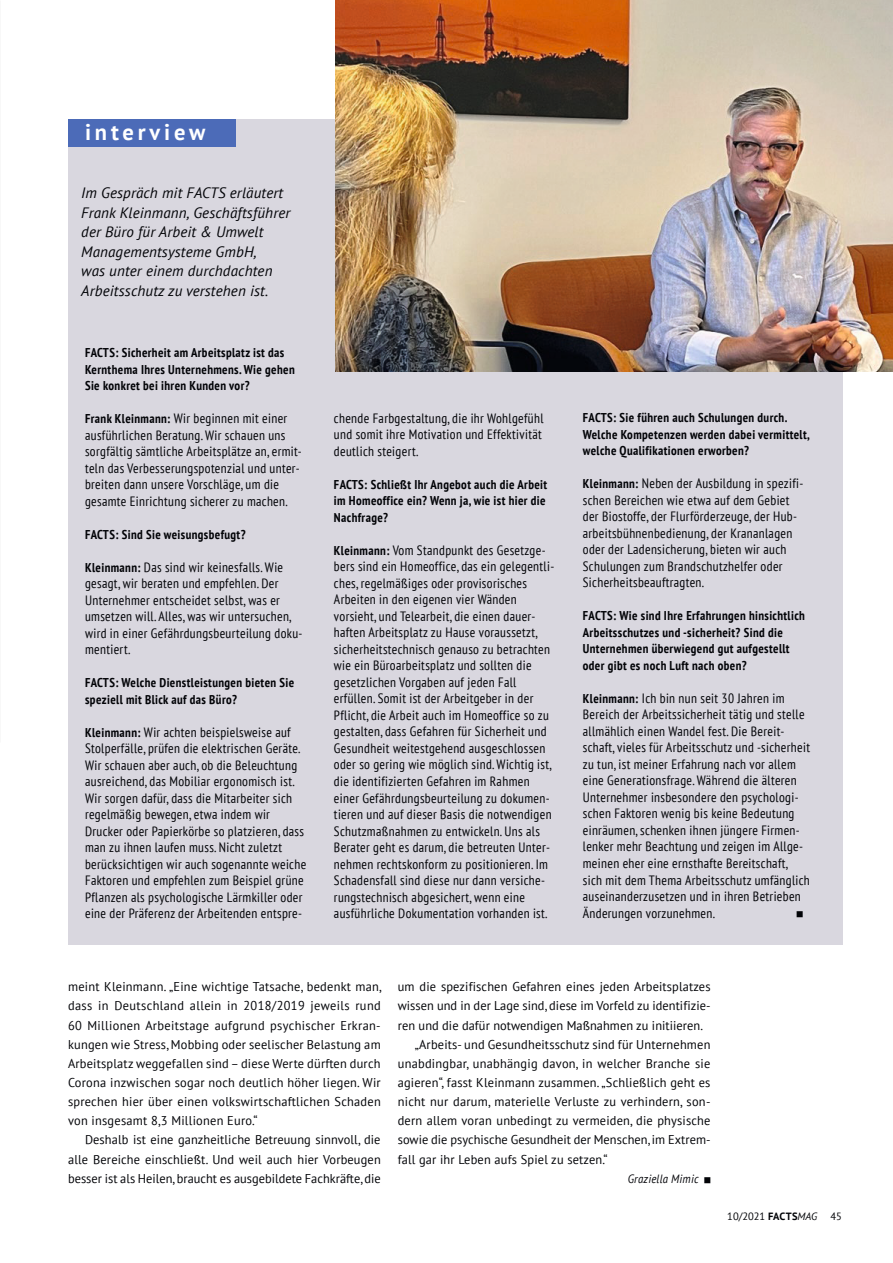
<style>
.page{position:relative;width:893px;height:1263px;background:#fff}
.page>*{position:absolute;margin:0;border:0;box-sizing:border-box;transform-origin:0 0}
.t1{font:700 22.5px "PT Sans";letter-spacing:.17em;color:#fff}
.t2{font:italic 15px/19.5px "PT Sans";letter-spacing:.01em;color:#020307}
.t3{font:condensed 13.5px/16.5px "PT Sans";letter-spacing:.025em;color:#020307}
.t4{font:12.75px/19.2px "PT Sans";letter-spacing:.015em;color:#020307;text-align:justify}
.t5{font:700 condensed 12.75px/16.5px "PT Sans";letter-spacing:.03em;color:#020307}
.t6{font:italic 12px "PT Sans";letter-spacing:.02em;color:#020307;scale:.9 1}
.t7{font:10.5px "PT Sans";color:#020307}
.s1{font-weight:700;font-size:12.75px}
.s2{font-weight:700}
.s3{font-style:italic}
</style>
<div class="page">
<div style="left:68px;top:119px;width:774px;height:825px;background:#d9d7df"></div>
<div style="left:68px;top:119px;width:167px;height:27px;background:#4c6bb8"></div>
<img style="left:335px;top:0;width:558px;height:372px">
<h1 class="t1" style="left:85px;top:117px;width:122px">interview</h1>
<p class="t2" style="left:81px;top:183px;width:211px">Im Gespräch mit FACTS erläutert<br>Frank Kleinmann, Geschäftsführer der Büro für Arbeit &amp; Umwelt<br>Managementsysteme GmbH,<br>was unter einem durchdachten<br>Arbeitsschutz zu verstehen ist.</p>
<p class="t5" style="left:85px;top:344px;width:211px">FACTS: Sicherheit am Arbeitsplatz ist das<br>Kernthema Ihres Unternehmens. Wie gehen<br>Sie konkret bei ihren Kunden vor?</p>
<p class="t3" style="left:85px;top:410px;width:218px"><span class="s1">Frank Kleinmann:</span> Wir beginnen mit einer ausführlichen Beratung. Wir schauen uns sorgfältig sämtliche Arbeitsplätze an, ermit&shy;teln das Verbesserungspotenzial und unter&shy;breiten dann unsere Vorschläge, um die gesamte Einrichtung sicherer zu machen.</p>
<p class="t5" style="left:85px;top:526px;width:162px">FACTS: Sind Sie weisungsbefugt?</p>
<p class="t3" style="left:85px;top:558px;width:219px"><span class="s1">Kleinmann:</span> Das sind wir keinesfalls. Wie gesagt, wir beraten und empfehlen. Der Unternehmer entscheidet selbst, was er umsetzen will. Alles, was wir untersuchen, wird in einer Gefährdungsbeurteilung doku&shy;mentiert.</p>
<p class="t5" style="left:85px;top:674px;width:211px">FACTS: Welche Dienstleistungen bieten Sie speziell mit Blick auf das Büro?</p>
<p class="t3" style="left:85px;top:723px;width:223px"><span class="s1">Kleinmann:</span> Wir achten beispielsweise auf Stolperfälle, prüfen die elektrischen Geräte.<br>Wir schauen aber auch, ob die Beleuchtung ausreichend, das Mobiliar ergonomisch ist.<br>Wir sorgen dafür, dass die Mitarbeiter sich regelmäßig bewegen, etwa indem wir Drucker oder Papierkörbe so platzieren, dass man zu ihnen laufen muss. Nicht zuletzt berücksichtigen wir auch sogenannte weiche Faktoren und empfehlen zum Beispiel grüne Pflanzen als psychologische Lärmkiller oder eine der Präferenz der Arbeitenden entspre-</p>
<p class="t3" style="left:334px;top:409px;width:211px">chende Farbgestaltung, die ihr Wohlgefühl und somit ihre Motivation und Effektivität deutlich steigert.</p>
<p class="t5" style="left:334px;top:476px;width:215px;text-align:justify">FACTS: Schließt Ihr Angebot auch die Arbeit im Homeoffice ein? Wenn ja, wie ist hier die Nachfrage?</p>
<p class="t3" style="left:334px;top:542px;width:222px"><span class="s1">Kleinmann:</span> Vom Standpunkt des Gesetzge&shy;bers sind ein Homeoffice, das ein gelegentli&shy;ches, regelmäßiges oder provisorisches Arbeiten in den eigenen vier Wänden vorsieht, und Telearbeit, die einen dauer&shy;haften Arbeitsplatz zu Hause voraussetzt, sicherheitstechnisch genauso zu betrachten wie ein Büroarbeitsplatz und sollten die gesetzlichen Vorgaben auf jeden Fall erfüllen. Somit ist der Arbeitgeber in der Pflicht, die Arbeit auch im Homeoffice so zu gestalten, dass Gefahren für Sicherheit und Gesundheit weitestgehend ausgeschlossen oder so gering wie möglich sind. Wichtig ist, die identifizierten Gefahren im Rahmen einer Gefährdungsbeurteilung zu dokumen&shy;tieren und auf dieser Basis die notwendigen Schutzmaßnahmen zu entwickeln. Uns als Berater geht es darum, die betreuten Unter&shy;nehmen rechtskonform zu positionieren. Im Schadensfall sind diese nur dann versiche&shy;rungstechnisch abgesichert, wenn eine ausführliche Dokumentation vorhanden ist.</p>
<p class="t5" style="left:583px;top:409px;width:228px">FACTS: Sie führen auch Schulungen durch.<br>Welche Kompetenzen werden dabei vermittelt, welche Qualifikationen erworben?</p>
<p class="t3" style="left:583px;top:475px;width:222px"><span class="s1">Kleinmann:</span> Neben der Ausbildung in spezifi&shy;schen Bereichen wie etwa auf dem Gebiet der Biostoffe, der Flurförderzeuge, der Hub&shy;arbeitsbühnenbedienung, der Krananlagen oder der Ladensicherung, bieten wir auch Schulungen zum Brandschutzhelfer oder Sicherheitsbeauftragten.</p>
<p class="t5" style="left:583px;top:607px;width:224px">FACTS: Wie sind Ihre Erfahrungen hinsichtlich Arbeitsschutzes und -sicherheit? Sind die Unternehmen überwiegend gut aufgestellt oder gibt es noch Luft nach oben?</p>
<p class="t3" style="left:583px;top:690px;width:229px"><span class="s1">Kleinmann:</span> Ich bin nun seit 30 Jahren im Bereich der Arbeitssicherheit tätig und stelle allmählich einen Wandel fest. Die Bereit&shy;schaft, vieles für Arbeitsschutz und -sicherheit zu tun, ist meiner Erfahrung nach vor allem eine Generationsfrage. Während die älteren Unternehmer insbesondere den psychologi&shy;schen Faktoren wenig bis keine Bedeutung einräumen, schenken ihnen jüngere Firmen&shy;lenker mehr Beachtung und zeigen im Allge&shy;meinen eher eine ernsthafte Bereitschaft, sich mit dem Thema Arbeitsschutz umfänglich auseinanderzusetzen und in ihren Betrieben Änderungen vorzunehmen.</p>
<p class="t4" style="left:68px;top:977px;width:315px">meint Kleinmann. „Eine wichtige Tatsache, bedenkt man, dass in Deutschland allein in 2018/2019 jeweils rund 60 Millionen Arbeitstage aufgrund psychischer Erkran&shy;kungen wie Stress, Mobbing oder seelischer Belastung am Arbeitsplatz weggefallen sind – diese Werte dürften durch Corona inzwischen sogar noch deutlich höher liegen. Wir sprechen hier über einen volkswirtschaftlichen Schaden von insgesamt 8,3 Millionen Euro.“</p>
<p class="t4" style="left:68px;top:1130px;width:314px;text-indent:17px">Deshalb ist eine ganzheitliche Betreuung sinnvoll, die alle Bereiche einschließt. Und weil auch hier Vorbeugen besser ist als Heilen, braucht es ausgebildete Fachkräfte, die</p>
<p class="t4" style="left:398px;top:977px;width:314px">um die spezifischen Gefahren eines jeden Arbeitsplatzes</p>
<p class="t4" style="left:398px;top:996px;width:314px">wissen und in der Lage sind, diese im Vorfeld zu identifizie-</p>
<p class="t4" style="left:398px;top:1015px;width:307px">ren und die dafür notwendigen Maßnahmen zu initiieren.</p>
<p class="t4" style="left:415px;top:1034px;width:297px">„Arbeits- und Gesundheitsschutz sind für Unternehmen</p>
<p class="t4" style="left:398px;top:1053px;width:314px">unabdingbar, unabhängig davon, in welcher Branche sie</p>
<p class="t4" style="left:398px;top:1073px;width:314px">agieren“, fasst Kleinmann zusammen. „Schließlich geht es</p>
<p class="t4" style="left:398px;top:1092px;width:314px">nicht nur darum, materielle Verluste zu verhindern, son-</p>
<p class="t4" style="left:398px;top:1111px;width:314px">dern allem voran unbedingt zu vermeiden, die physische</p>
<p class="t4" style="left:398px;top:1130px;width:314px">sowie die psychische Gesundheit der Menschen, im Extrem-</p>
<p class="t4" style="left:398px;top:1149px;width:212px">fall gar ihr Leben aufs Spiel zu setzen.“</p>
<p class="t6" style="left:628px;top:1171px;width:80px">Graziella Mimic</p>
<p class="t7" style="left:727px;top:1210px;width:91px">10/2021 <span class="s2">FACTS</span><span class="s3">MAG</span></p>
<p class="t7" style="left:830px;top:1210px;width:13px">45</p>
</div>
